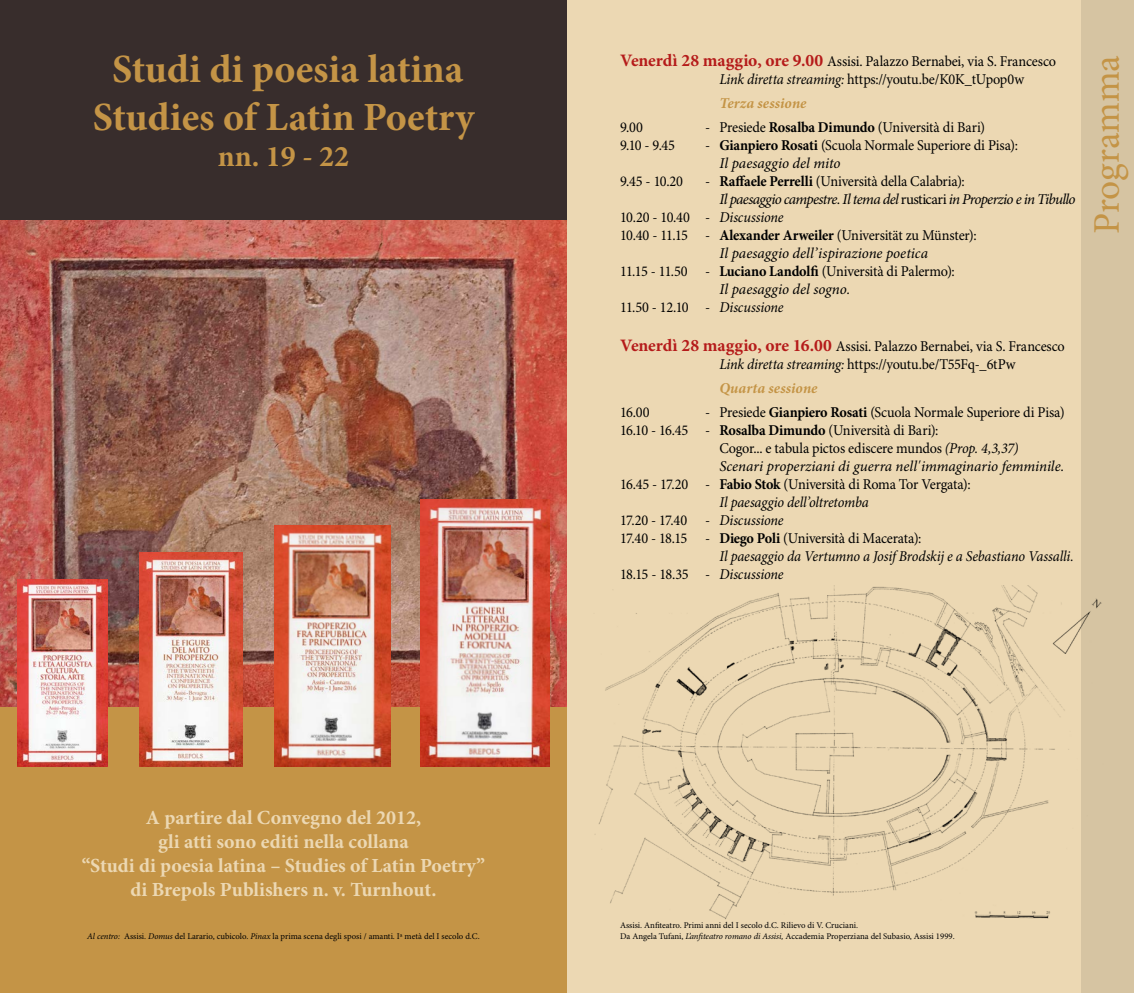
<style>
.page{position:relative;width:1134px;height:993px;background:#fff}
.page>*{position:absolute;margin:0;border:0;box-sizing:border-box;transform-origin:0 0}
.t1{font:700 40px/48px "Minion Pro";color:#c49446;text-align:center}
.t2{font:37.5px "Minion Pro";color:#c49446}
.t3{font:700 30px "Minion Pro";color:#c49446}
.t4{font:700 20px/24px "Minion Pro";color:#ecd8b3;text-align:center}
.t5{font:15px/18px "Minion Pro";letter-spacing:-.015em;color:#000;scale:.95 1}
.t6{font:italic 15px "Minion Pro";letter-spacing:-.01em;color:#000}
.t7{font:italic 15px "Minion Pro";letter-spacing:-.01em;color:#000;scale:.95 1}
.t8{font:italic 15px "Minion Pro";letter-spacing:-.045em;color:#000}
.t9{font:italic 700 15px "Minion Pro";letter-spacing:.005em;color:#c49446}
.t10{font:8.75px/10.5px "Minion Pro";color:#000}
.s1{font-style:italic}
.s2{font-weight:700;font-size:17.5px;color:#b51b1a}
.s3{font-weight:700}
.s4{font-style:normal}
</style>
<div class="page">
<div style="left:0;top:0;width:567px;height:992px;background:#c49446"></div>
<div style="left:0;top:0;width:567px;height:234px;background:#382d2c"></div>
<div style="left:567px;top:0;width:567px;height:992px;background:#ecd8b3"></div>
<img style="left:0;top:220px;width:567px;height:486px">
<img style="left:18px;top:579px;width:90px;height:187px">
<img style="left:140px;top:552px;width:102px;height:214px">
<img style="left:275px;top:525px;width:115px;height:241px">
<img style="left:421px;top:499px;width:128px;height:267px">
<div style="left:1081px;top:0;width:53px;height:992px;background:#d6c4a2"></div>
<img style="left:594px;top:585px;width:508px;height:334px">
<h1 class="t1" style="left:93px;top:47px;width:383px">Studi di poesia latina<br>Studies of Latin Poetry</h1>
<h3 class="t3" style="left:218px;top:139px;width:133px">nn. 19 - 22</h3>
<h3 class="t4" style="left:82px;top:806px;width:405px">A partire dal Convegno del 2012,<br>gli atti sono editi nella collana<br>“Studi di poesia latina – Studies of Latin Poetry” di Brepols Publishers n. v. Turnhout.</h3>
<p class="t10" style="left:87px;top:930px;width:394px"><span class="s1">Al centro:</span> Assisi. <span class="s1">Domus</span> del Larario, cubicolo. <span class="s1">Pinax</span> la prima scena degli sposi / amanti. Iª metà del I secolo d.C.</p>
<p class="t5" style="left:719px;top:53px;width:356px;text-indent:-99px"><span class="s2">Venerdì 28 maggio, ore 9.00</span> Assisi. Palazzo Bernabei, via S. Francesco<br><span class="s1">Link diretta streaming:</span> https://youtu.be/K0K_tUpop0w</p>
<p class="t9" style="left:719px;top:92px;width:89px">Terza sessione</p>
<p class="t5" style="left:620px;top:119px;width:26px">9.00</p>
<p class="t5" style="left:705px;top:119px;width:296px">- Presiede <span class="s3">Rosalba Dimundo</span> (Università di Bari)</p>
<p class="t5" style="left:620px;top:137px;width:59px">9.10 - 9.45</p>
<p class="t5" style="left:719px;top:137px;width:316px;text-indent:-14px">- <span class="s3">Gianpiero Rosati</span> (Scuola Normale Superiore di Pisa):<br><span class="s1">Il paesaggio del mito</span></p>
<p class="t5" style="left:620px;top:173px;width:68px">9.45 - 10.20</p>
<p class="t5" style="left:705px;top:173px;width:275px">- <span class="s3">Raffaele Perrelli</span> (Università della Calabria):</p>
<p class="t8" style="left:719px;top:190px;width:358px">Il paesaggio campestre. Il tema del <span class="s4">rusticari</span> in Properzio e in Tibullo</p>
<p class="t5" style="left:620px;top:209px;width:174px">10.20 - 10.40 - <span class="s1">Discussione</span></p>
<p class="t5" style="left:620px;top:227px;width:377px">10.40 - 11.15 - <span class="s3">Alexander Arweiler</span> (Universität zu Münster):</p>
<p class="t6" style="left:719px;top:244px;width:210px">Il paesaggio dell’ispirazione poetica</p>
<p class="t5" style="left:620px;top:263px;width:354px">11.15 - 11.50 - <span class="s3">Luciano Landolfi</span> (Università di Palermo):</p>
<p class="t6" style="left:719px;top:280px;width:132px">Il paesaggio del sogno.</p>
<p class="t5" style="left:620px;top:299px;width:174px">11.50 - 12.10 - <span class="s1">Discussione</span></p>
<p class="t5" style="left:719px;top:338px;width:365px;text-indent:-99px"><span class="s2">Venerdì 28 maggio, ore 16.00</span> Assisi. Palazzo Bernabei, via S. Francesco<br><span class="s1">Link diretta streaming:</span> https://youtu.be/T55Fq-_6tPw</p>
<p class="t9" style="left:719px;top:377px;width:100px">Quarta sessione</p>
<p class="t5" style="left:620px;top:404px;width:33px">16.00</p>
<p class="t5" style="left:705px;top:404px;width:380px">- Presiede <span class="s3">Gianpiero Rosati</span> (Scuola Normale Superiore di Pisa)</p>
<p class="t5" style="left:620px;top:422px;width:337px">16.10 - 16.45 - <span class="s3">Rosalba Dimundo</span> (Università di Bari):</p>
<p class="t5" style="left:719px;top:440px;width:316px">Cogor... e tabula pictos ediscere mundos <span class="s1">(Prop. 4,3,37)</span></p>
<p class="t6" style="left:719px;top:457px;width:347px">Scenari properziani di guerra nell'immaginario femminile.</p>
<p class="t5" style="left:620px;top:476px;width:370px">16.45 - 17.20 - <span class="s3">Fabio Stok</span> (Università di Roma Tor Vergata):</p>
<p class="t7" style="left:719px;top:493px;width:159px">Il paesaggio dell’oltretomba</p>
<p class="t5" style="left:620px;top:512px;width:174px">17.20 - 17.40 - <span class="s1">Discussione</span></p>
<p class="t5" style="left:620px;top:530px;width:319px">17.40 - 18.15 - <span class="s3">Diego Poli</span> (Università di Macerata):</p>
<p class="t7" style="left:719px;top:547px;width:374px">Il paesaggio da Vertumno a Josif Brodskij e a Sebastiano Vassalli.</p>
<p class="t5" style="left:620px;top:566px;width:174px">18.15 - 18.35 - <span class="s1">Discussione</span></p>
<h2 class="t2" style="left:1084px;top:234px;width:180px;rotate:-90deg">Programma</h2>
<p class="t10" style="left:620px;top:920px;width:336px">Assisi. Anfiteatro. Primi anni del I secolo d.C. Rilievo di V. Cruciani.<br>Da Angela Tufani, <span class="s1">L’anfiteatro romano di Assisi,</span> Accademia Properziana del Subasio, Assisi 1999.</p>
</div>
